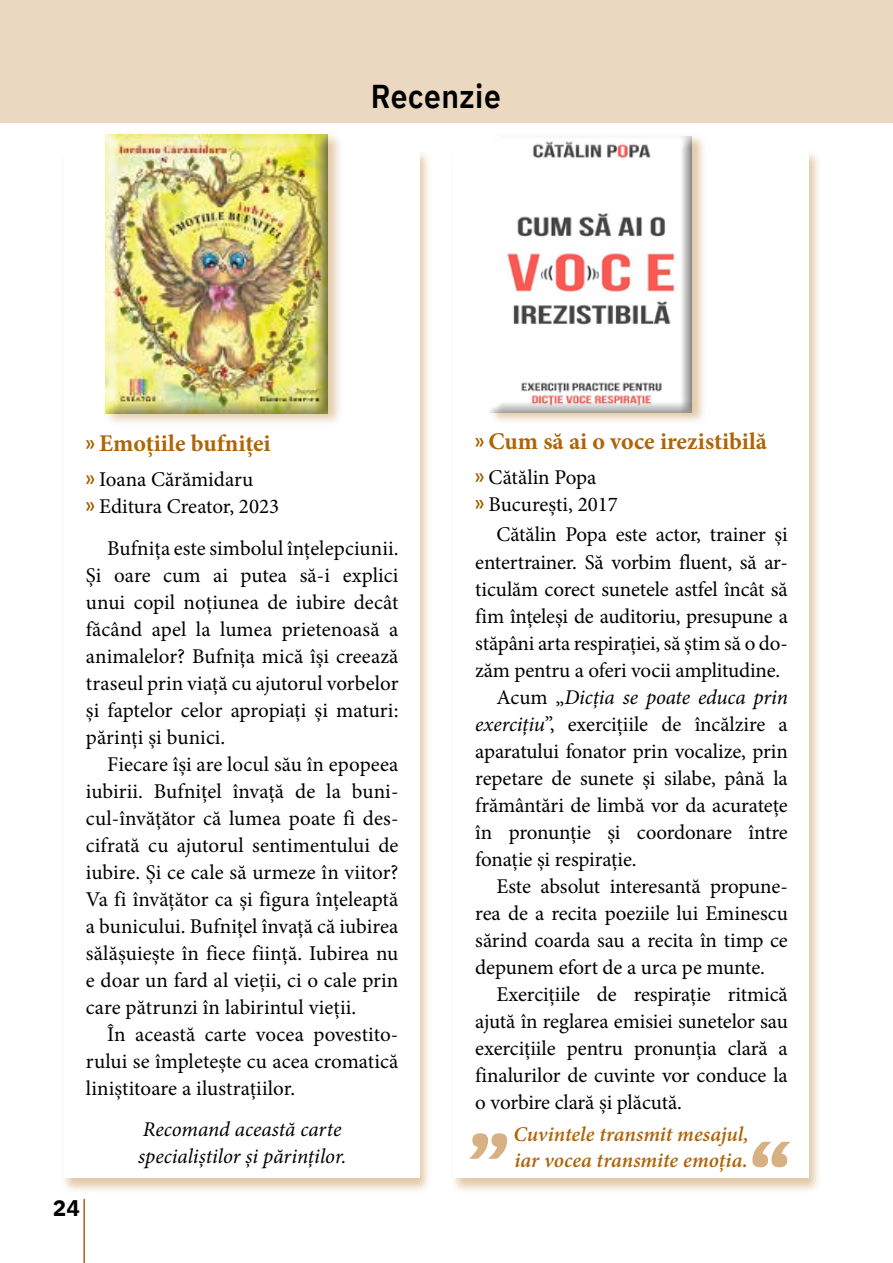
<style>
.page{position:relative;width:893px;height:1263px;background:#fff}
.page>*{position:absolute;margin:0;border:0;box-sizing:border-box;transform-origin:0 0}
.t1{font:600 33px "IBM Plex Sans";letter-spacing:.02em;color:#000;scale:.91 1}
.t2{font:700 24px "Minion Pro";letter-spacing:-.01em;color:#af6407}
.t3{font:700 22.5px "IBM Plex Sans";color:#000}
.t4{font:21px/27px "Minion Pro";letter-spacing:-.005em;color:#000;text-align:justify}
.t5{font:italic 21px/27px "Minion Pro";letter-spacing:-.005em;color:#000}
.t6{font:italic 600 21px/25.2px "Minion Pro";letter-spacing:-.005em;color:#af6407}
.s1{font-style:normal}
.s2{font-style:italic}
</style>
<div class="page">
<hr style="left:83px;top:1199px;width:2px;height:64px;background:#af6407">
<div style="left:60px;top:149px;width:372px;height:1044px;background:#af6407;opacity:.35"></div>
<div style="left:64px;top:150px;width:356px;height:1028px;background:#fff"></div>
<div style="left:450px;top:149px;width:371px;height:1044px;background:#af6407;opacity:.35"></div>
<div style="left:454px;top:150px;width:355px;height:1028px;background:#fff"></div>
<div style="left:0;top:0;width:893px;height:123px;background:#ebd8c1"></div>
<div style="left:489px;top:133px;width:217px;height:292px;background:#af6407;opacity:.35"></div>
<div style="left:488px;top:133px;width:204px;height:281px;background:#000;opacity:.75"></div>
<div style="left:103px;top:131px;width:241px;height:296px;background:#af6407;opacity:.35"></div>
<div style="left:102px;top:133px;width:227px;height:280px;background:#000;opacity:.75"></div>
<svg style="left:86px;top:440px;width:8px;height:9px"></svg>
<svg style="left:86px;top:475px;width:8px;height:9px"></svg>
<svg style="left:86px;top:502px;width:8px;height:9px"></svg>
<svg style="left:475px;top:438px;width:9px;height:8px"></svg>
<svg style="left:475px;top:473px;width:9px;height:9px"></svg>
<svg style="left:475px;top:500px;width:9px;height:8px"></svg>
<svg style="left:469px;top:1133px;width:38px;height:26px"></svg>
<svg style="left:752px;top:1142px;width:39px;height:25px"></svg>
<h1 class="t1" style="left:371px;top:71px;width:144px">Recenzie</h1>
<p class="t2" style="left:99px;top:426px;width:173px">Emoțiile bufniței</p>
<p class="t4" style="left:99px;top:466px;width:182px">Ioana Cărămidaru<br>Editura Creator, 2023</p>
<p class="t2" style="left:488px;top:424px;width:280px">Cum să ai o voce irezistibilă</p>
<p class="t4" style="left:488px;top:464px;width:131px">Cătălin Popa<br>București, 2017</p>
<p class="t4" style="left:86px;top:535px;width:314px;text-indent:21px">Bufnița este simbolul înțelepciunii.<br>Și oare cum ai putea să-i explici unui copil noțiunea de iubire decât făcând apel la lumea prietenoasă a animalelor? Bufnița mică își creează traseul prin viață cu ajutorul vorbelor și faptelor celor apropiați și maturi: părinți și bunici.</p>
<p class="t4" style="left:86px;top:751px;width:314px;text-indent:21px">Fiecare își are locul său în epopeea iubirii. Bufnițel învață de la buni&shy;cul-învățător că lumea poate fi des&shy;cifrată cu ajutorul sentimentului de iubire. Și ce cale să urmeze în viitor?<br>Va fi învățător ca și figura înțeleaptă a bunicului. Bufnițel învață că iubirea sălășuiește în fiece ființă. Iubirea nu e doar un fard al vieții, ci o cale prin care pătrunzi în labirintul vieții.</p>
<p class="t4" style="left:86px;top:1021px;width:314px;text-indent:21px">În această carte vocea povestito&shy;rului se împletește cu acea cromatică liniștitoare a ilustrațiilor.</p>
<p class="t5" style="left:138px;top:1115px;width:210px">Recomand această carte specialiștilor și părinților.</p>
<p class="t3" style="left:53px;top:1190px;width:28px">24</p>
<p class="t4" style="left:497px;top:521px;width:293px">Cătălin Popa este actor, trainer și</p>
<p class="t4" style="left:475px;top:548px;width:314px">entertrainer. Să vorbim fluent, să ar-</p>
<p class="t4" style="left:475px;top:575px;width:314px">ticulăm corect sunetele astfel încât să</p>
<p class="t4" style="left:475px;top:602px;width:314px">fim înțeleși de auditoriu, presupune a</p>
<p class="t4" style="left:475px;top:629px;width:314px">stăpâni arta respirației, să știm să o do-</p>
<p class="t4" style="left:475px;top:656px;width:306px">zăm pentru a oferi vocii amplitudine.</p>
<p class="t5" style="left:497px;top:683px;width:293px"><span class="s1">Acum „</span>Dicția se poate educa prin</p>
<p class="t4" style="left:475px;top:710px;width:314px"><span class="s2">exercițiu</span>”, exercițiile de încălzire a</p>
<p class="t4" style="left:475px;top:737px;width:314px">aparatului fonator prin vocalize, prin</p>
<p class="t4" style="left:475px;top:764px;width:314px">repetare de sunete și silabe, până la</p>
<p class="t4" style="left:475px;top:791px;width:314px">frământări de limbă vor da acuratețe</p>
<p class="t4" style="left:475px;top:818px;width:314px">în pronunție și coordonare între</p>
<p class="t4" style="left:475px;top:845px;width:163px">fonație și respirație.</p>
<p class="t4" style="left:497px;top:872px;width:293px">Este absolut interesantă propune-</p>
<p class="t4" style="left:475px;top:899px;width:314px">rea de a recita poeziile lui Eminescu</p>
<p class="t4" style="left:475px;top:926px;width:314px">sărind coarda sau a recita în timp ce</p>
<p class="t4" style="left:475px;top:953px;width:291px">depunem efort de a urca pe munte.</p>
<p class="t4" style="left:497px;top:980px;width:293px">Exercițiile de respirație ritmică</p>
<p class="t4" style="left:475px;top:1007px;width:314px">ajută în reglarea emisiei sunetelor sau</p>
<p class="t4" style="left:475px;top:1034px;width:314px">exercițiile pentru pronunția clară a</p>
<p class="t4" style="left:475px;top:1061px;width:314px">finalurilor de cuvinte vor conduce la</p>
<p class="t4" style="left:475px;top:1088px;width:208px">o vorbire clară și plăcută.</p>
<p class="t6" style="left:513px;top:1122px;width:237px">Cuvintele transmit mesajul, iar vocea transmite emoția.</p>
</div>
